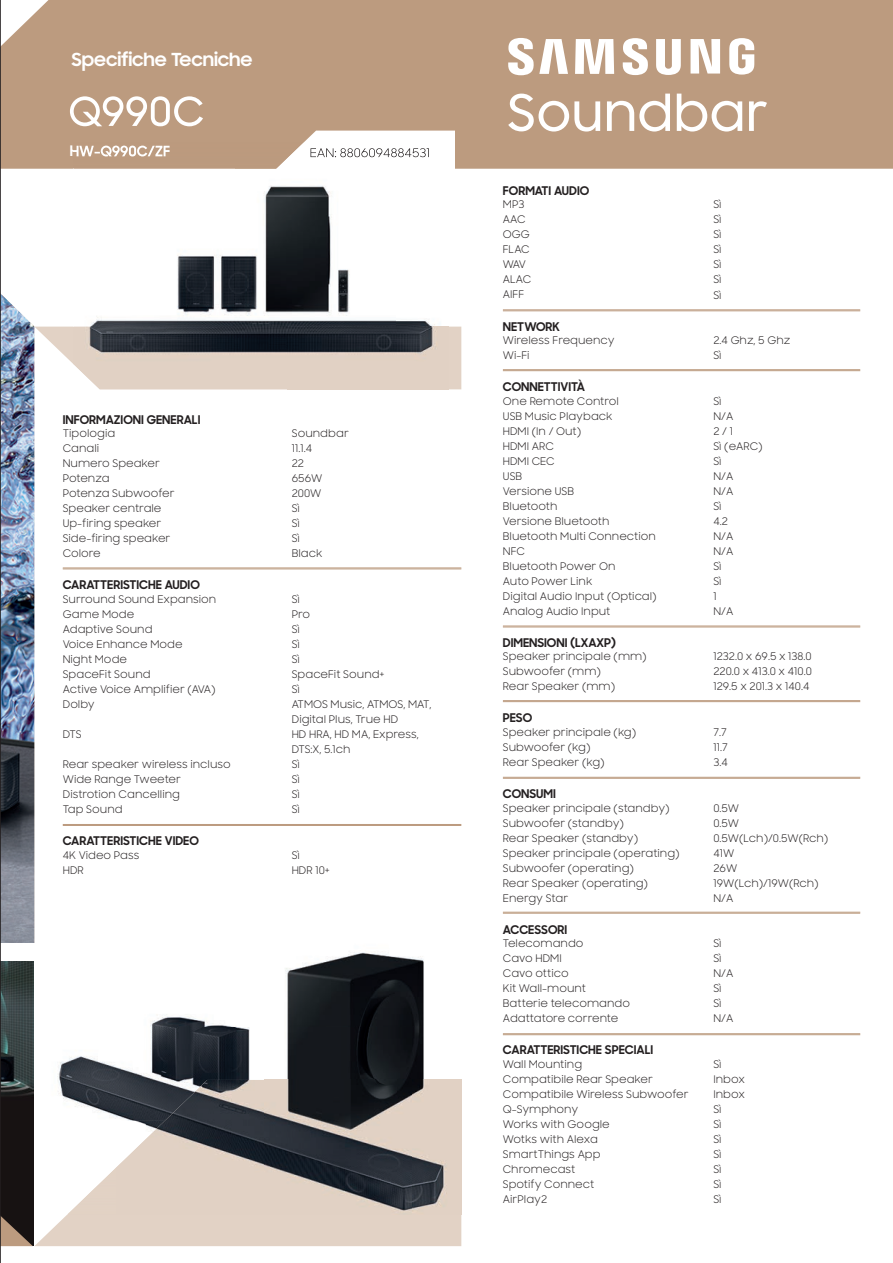
<style>
.page{position:relative;width:893px;height:1263px;background:#fff}
.page>*{position:absolute;margin:0;border:0;box-sizing:border-box;transform-origin:0 0}
.t1{font:700 18px "Samsung Sharp Sans";color:#fff}
.t2{font:700 12px "Samsung Sharp Sans";color:#231f20}
.t3{font:10.5px/15px "Samsung Sharp Sans";color:#231f20}
</style>
<div class="page">
<svg style="left:1px;top:294px;width:460px;height:649px"></svg>
<div style="left:35px;top:1214px;width:426px;height:32px;background:#e2d2c5"></div>
<div style="left:1px;top:0;width:892px;height:169px;background:#bc9b7f"></div>
<svg style="left:275px;top:131px;width:180px;height:38px"></svg>
<svg style="left:575px;top:39px;width:39px;height:35px"></svg>
<svg style="left:508px;top:38px;width:60px;height:37px"></svg>
<svg style="left:656px;top:39px;width:25px;height:36px"></svg>
<svg style="left:729px;top:38px;width:25px;height:37px"></svg>
<svg style="left:623px;top:38px;width:25px;height:37px"></svg>
<svg style="left:690px;top:39px;width:30px;height:35px"></svg>
<svg style="left:70px;top:96px;width:133px;height:30px"></svg>
<svg style="left:508px;top:94px;width:259px;height:38px"></svg>
<hr style="left:503px;top:310px;width:357px;height:1px;background:#bc9b7f">
<hr style="left:503px;top:311px;width:357px;height:1px;background:#bc9b7f">
<hr style="left:503px;top:369px;width:357px;height:1px;background:#bc9b7f">
<hr style="left:503px;top:370px;width:357px;height:1px;background:#bc9b7f">
<hr style="left:503px;top:777px;width:357px;height:1px;background:#bc9b7f">
<hr style="left:503px;top:778px;width:357px;height:1px;background:#bc9b7f">
<hr style="left:503px;top:700px;width:357px;height:1px;background:#bc9b7f">
<hr style="left:503px;top:701px;width:357px;height:1px;background:#bc9b7f">
<hr style="left:503px;top:626px;width:357px;height:1px;background:#bc9b7f">
<hr style="left:503px;top:627px;width:357px;height:1px;background:#bc9b7f">
<hr style="left:503px;top:912px;width:357px;height:1px;background:#bc9b7f">
<hr style="left:503px;top:913px;width:357px;height:1px;background:#bc9b7f">
<hr style="left:503px;top:1033px;width:357px;height:1px;background:#bc9b7f">
<hr style="left:503px;top:1034px;width:357px;height:1px;background:#bc9b7f">
<hr style="left:63px;top:568px;width:398px;height:1px;background:#bc9b7f">
<hr style="left:63px;top:569px;width:398px;height:1px;background:#bc9b7f">
<hr style="left:63px;top:824px;width:398px;height:1px;background:#bc9b7f">
<hr style="left:63px;top:825px;width:398px;height:1px;background:#bc9b7f">
<div style="left:0;top:961px;width:33px;height:285px;background:#171212"></div>
<img style="left:1px;top:961px;width:32px;height:135px">
<svg style="left:1px;top:1216px;width:32px;height:30px"></svg>
<hr style="left:0;top:0;width:1px;height:1263px;background:#231f20">
<img style="left:73px;top:186px;width:322px;height:141px">
<img style="left:395px;top:294px;width:54px;height:99px">
<img style="left:73px;top:389px;width:322px;height:4px">
<img style="left:73px;top:327px;width:376px;height:62px">
<div style="left:73px;top:143px;width:202px;height:26px;background:#bb9a7e"></div>
<img style="left:275px;top:143px;width:174px;height:26px">
<img style="left:310px;top:148px;width:119px;height:9px">
<img style="left:73px;top:146px;width:97px;height:10px">
<img style="left:41px;top:934px;width:420px;height:93px">
<img style="left:57px;top:1027px;width:193px;height:92px">
<img style="left:264px;top:1027px;width:197px;height:53px">
<img style="left:117px;top:1080px;width:344px;height:134px">
<img style="left:68px;top:1167px;width:49px;height:47px">
<h1 class="t1" style="left:72px;top:46px;width:182px">Specifiche Tecniche</h1>
<p class="t2" style="left:63px;top:411px;width:139px">INFORMAZIONI GENERALI</p>
<p class="t3" style="left:63px;top:426px;width:113px">Tipologia<br>Canali<br>Numero Speaker<br>Potenza<br>Potenza Subwoofer<br>Speaker centrale<br>Up-firing speaker<br>Side-firing speaker<br>Colore</p>
<p class="t2" style="left:63px;top:576px;width:139px">CARATTERISTICHE AUDIO</p>
<p class="t3" style="left:63px;top:591px;width:155px">Surround Sound Expansion<br>Game Mode<br>Adaptive Sound<br>Voice Enhance Mode<br>Night Mode<br>SpaceFit Sound<br>Active Voice Amplifier (AVA)<br>Dolby</p>
<p class="t3" style="left:63px;top:726px;width:20px">DTS</p>
<p class="t3" style="left:63px;top:756px;width:169px">Rear speaker wireless incluso<br>Wide Range Tweeter<br>Distrotion Cancelling<br>Tap Sound</p>
<p class="t2" style="left:63px;top:832px;width:138px">CARATTERISTICHE VIDEO</p>
<p class="t3" style="left:63px;top:847px;width:78px">4K Video Pass<br>HDR</p>
<p class="t3" style="left:292px;top:426px;width:59px">Soundbar<br>11.1.4<br>22<br>656W<br>200W<br>Sì<br>Sì<br>Sì<br>Black</p>
<p class="t3" style="left:292px;top:591px;width:141px">Sì<br>Pro<br>Sì<br>Sì<br>Sì<br>SpaceFit Sound+<br>Sì<br>ATMOS Music, ATMOS, MAT,<br>Digital Plus, True HD<br>HD HRA, HD MA, Express,<br>DTS:X, 5.1ch<br>Sì<br>Sì<br>Sì<br>Sì</p>
<p class="t3" style="left:292px;top:847px;width:40px">Sì<br>HDR 10+</p>
<p class="t2" style="left:503px;top:182px;width:88px">FORMATI AUDIO</p>
<p class="t3" style="left:503px;top:197px;width:30px">MP3<br>AAC<br>OGG<br>FLAC<br>WAV<br>ALAC<br>AIFF</p>
<p class="t2" style="left:503px;top:317px;width:59px">NETWORK</p>
<p class="t3" style="left:503px;top:332px;width:113px">Wireless Frequency<br>Wi-Fi</p>
<p class="t2" style="left:503px;top:378px;width:83px">CONNETTIVITÀ</p>
<p class="t3" style="left:503px;top:393px;width:155px">One Remote Control<br>USB Music Playback<br>HDMI (In / Out)<br>HDMI ARC<br>HDMI CEC<br>USB<br>Versione USB<br>Bluetooth<br>Versione Bluetooth<br>Bluetooth Multi Connection<br>NFC<br>Bluetooth Power On<br>Auto Power Link<br>Digital Audio Input (Optical)<br>Analog Audio Input</p>
<p class="t2" style="left:503px;top:634px;width:114px">DIMENSIONI (LXAXP)</p>
<p class="t3" style="left:503px;top:649px;width:145px">Speaker principale (mm)<br>Subwoofer (mm)<br>Rear Speaker (mm)</p>
<p class="t2" style="left:503px;top:709px;width:31px">PESO</p>
<p class="t3" style="left:503px;top:724px;width:135px">Speaker principale (kg)<br>Subwoofer (kg)<br>Rear Speaker (kg)</p>
<p class="t2" style="left:503px;top:785px;width:55px">CONSUMI</p>
<p class="t3" style="left:503px;top:800px;width:178px">Speaker principale (standby)<br>Subwoofer (standby)<br>Rear Speaker (standby)<br>Speaker principale (operating)<br>Subwoofer (operating)<br>Rear Speaker (operating)<br>Energy Star</p>
<p class="t2" style="left:503px;top:920px;width:66px">ACCESSORI</p>
<p class="t3" style="left:503px;top:935px;width:129px">Telecomando<br>Cavo HDMI<br>Cavo ottico<br>Kit Wall-mount<br>Batterie telecomando<br>Adattatore corrente</p>
<p class="t2" style="left:503px;top:1041px;width:152px">CARATTERISTICHE SPECIALI</p>
<p class="t3" style="left:503px;top:1056px;width:187px">Wall Mounting<br>Compatibile Rear Speaker<br>Compatibile Wireless Subwoofer<br>Q-Symphony<br>Works with Google<br>Wotks with Alexa<br>SmartThings App<br>Chromecast<br>Spotify Connect<br>AirPlay2</p>
<p class="t3" style="left:713px;top:197px;width:10px;text-align:justify">Sì Sì Sì Sì Sì Sì Sì</p>
<p class="t3" style="left:713px;top:332px;width:78px">2.4 Ghz, 5 Ghz<br>Sì</p>
<p class="t3" style="left:713px;top:393px;width:51px">Sì<br>N/A<br>2 / 1<br>Sì (eARC)<br>Sì<br>N/A<br>N/A<br>Sì<br>4.2<br>N/A<br>N/A<br>Sì<br>Sì<br>1<br>N/A</p>
<p class="t3" style="left:713px;top:649px;width:100px;text-align:justify">1232.0 x 69.5 x 138.0<br>220.0 x 413.0 x 410.0<br>129.5 x 201.3 x 140.4</p>
<p class="t3" style="left:713px;top:724px;width:16px;text-align:justify">7.7<br>11.7<br>3.4</p>
<p class="t3" style="left:713px;top:800px;width:116px">0.5W<br>0.5W<br>0.5W(Lch)/0.5W(Rch)<br>41W<br>26W<br>19W(Lch)/19W(Rch)<br>N/A</p>
<p class="t3" style="left:713px;top:936px;width:21px">Sì<br>Sì<br>N/A<br>Sì<br>Sì<br>N/A</p>
<p class="t3" style="left:713px;top:1056px;width:33px">Sì<br>Inbox<br>Inbox<br>Sì<br>Sì<br>Sì<br>Sì<br>Sì<br>Sì<br>Sì</p>
</div>
